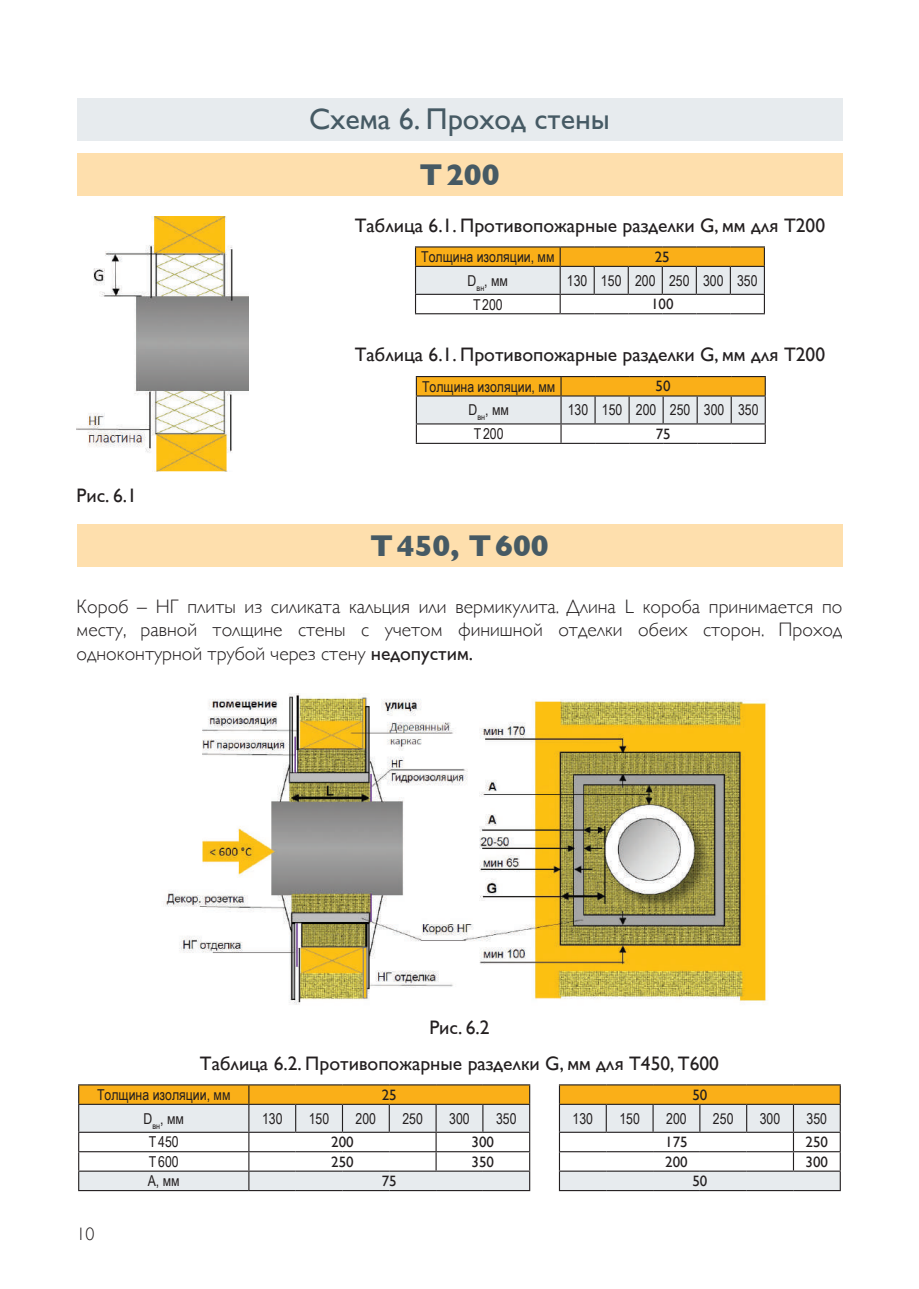
<style>
.page{position:relative;width:919px;height:1289px;background:#fff}
.page>*{position:absolute;margin:0;border:0;box-sizing:border-box;transform-origin:0 0}
.t1{font:30px "Gill Sans";color:#465a64}
.t2{font:700 30px "Gill Sans";color:#465a64}
.t3{font:300 19.5px/23.4px "Gill Sans";color:#231f20;text-align:justify}
.t4{font:19.5px "Gill Sans";color:#231f20}
.t5{font:300 18px "Gill Sans";color:#231f20}
.t6{font:15px "Arial Narrow";color:#231f20}
.t7{font:15px "Gill Sans";color:#231f20}
.s1{font-weight:400}
</style>
<div class="page">
<div style="left:77px;top:98px;width:765px;height:42px;background:#e7ebee"></div>
<img style="left:163px;top:693px;width:603px;height:312px">
<hr style="left:415px;top:313px;width:145px;height:1px;background:#231f20">
<hr style="left:415px;top:246px;width:145px;height:1px;background:#231f20">
<hr style="left:560px;top:246px;width:34px;height:1px;background:#231f20">
<hr style="left:594px;top:246px;width:34px;height:1px;background:#231f20">
<hr style="left:628px;top:246px;width:34px;height:1px;background:#231f20">
<hr style="left:662px;top:246px;width:34px;height:1px;background:#231f20">
<hr style="left:696px;top:246px;width:34px;height:1px;background:#231f20">
<hr style="left:730px;top:246px;width:34px;height:1px;background:#231f20">
<svg style="left:415px;top:247px;width:349px;height:66px"></svg>
<hr style="left:560px;top:313px;width:34px;height:1px;background:#231f20">
<hr style="left:594px;top:313px;width:34px;height:1px;background:#231f20">
<hr style="left:628px;top:313px;width:34px;height:1px;background:#231f20">
<hr style="left:662px;top:313px;width:34px;height:1px;background:#231f20">
<hr style="left:696px;top:313px;width:34px;height:1px;background:#231f20">
<hr style="left:730px;top:313px;width:34px;height:1px;background:#231f20">
<hr style="left:78px;top:1189px;width:171px;height:2px;background:#231f20">
<hr style="left:559px;top:1189px;width:47px;height:2px;background:#231f20">
<hr style="left:606px;top:1189px;width:47px;height:2px;background:#231f20">
<hr style="left:653px;top:1189px;width:46px;height:2px;background:#231f20">
<hr style="left:699px;top:1189px;width:47px;height:2px;background:#231f20">
<hr style="left:746px;top:1189px;width:47px;height:2px;background:#231f20">
<hr style="left:793px;top:1189px;width:47px;height:2px;background:#231f20">
<hr style="left:249px;top:1189px;width:47px;height:2px;background:#231f20">
<hr style="left:296px;top:1189px;width:46px;height:2px;background:#231f20">
<hr style="left:342px;top:1189px;width:47px;height:2px;background:#231f20">
<hr style="left:389px;top:1189px;width:47px;height:2px;background:#231f20">
<hr style="left:436px;top:1189px;width:47px;height:2px;background:#231f20">
<hr style="left:483px;top:1189px;width:47px;height:2px;background:#231f20">
<svg style="left:78px;top:1084px;width:762px;height:105px"></svg>
<hr style="left:559px;top:1170px;width:47px;height:1px;background:#231f20">
<hr style="left:606px;top:1170px;width:47px;height:1px;background:#231f20">
<hr style="left:653px;top:1170px;width:46px;height:1px;background:#231f20">
<hr style="left:699px;top:1170px;width:47px;height:1px;background:#231f20">
<hr style="left:746px;top:1170px;width:47px;height:1px;background:#231f20">
<img style="left:77px;top:217px;width:171px;height:255px">
<div style="left:77px;top:153px;width:765px;height:43px;background:#fedfad"></div>
<div style="left:77px;top:524px;width:765px;height:42px;background:#fedfad"></div>
<hr style="left:416px;top:443px;width:145px;height:1px;background:#231f20">
<svg style="left:416px;top:376px;width:349px;height:67px"></svg>
<hr style="left:561px;top:443px;width:34px;height:1px;background:#231f20">
<hr style="left:595px;top:443px;width:34px;height:1px;background:#231f20">
<hr style="left:629px;top:443px;width:34px;height:1px;background:#231f20">
<hr style="left:663px;top:443px;width:34px;height:1px;background:#231f20">
<hr style="left:697px;top:443px;width:34px;height:1px;background:#231f20">
<hr style="left:731px;top:443px;width:34px;height:1px;background:#231f20">
<h1 class="t1" style="left:309px;top:102px;width:302px">Схема 6. Проход стены</h1>
<h1 class="t2" style="left:419px;top:157px;width:82px">Т200</h1>
<p class="t4" style="left:355px;top:214px;width:471px">Таблица 6.1. Противопожарные разделки G, мм для Т200</p>
<p class="t6" style="left:421px;top:246px;width:135px">Толщина изоляции, мм</p>
<p class="t7" style="left:654px;top:248px;width:16px">25</p>
<p class="t6" style="left:467px;top:269px;width:42px">D<sub>вн</sub>, мм</p>
<p class="t6" style="left:567px;top:269px;width:192px">130 150 200 250 300 350</p>
<p class="t6" style="left:473px;top:293px;width:31px">T200</p>
<p class="t7" style="left:651px;top:295px;width:24px">100</p>
<p class="t4" style="left:77px;top:483px;width:62px">Рис. 6.1</p>
<p class="t4" style="left:355px;top:343px;width:471px">Таблица 6.1. Противопожарные разделки G, мм для Т200</p>
<p class="t6" style="left:422px;top:375px;width:135px">Толщина изоляции, мм</p>
<p class="t7" style="left:655px;top:377px;width:16px">50</p>
<p class="t6" style="left:468px;top:399px;width:42px">D<sub>вн</sub>, мм</p>
<p class="t6" style="left:567px;top:399px;width:192px">130 150 200 250 300 350</p>
<p class="t6" style="left:474px;top:423px;width:31px">T200</p>
<p class="t7" style="left:655px;top:425px;width:16px">75</p>
<h1 class="t2" style="left:370px;top:528px;width:180px">Т450, Т600</h1>
<p class="t3" style="left:77px;top:594px;width:767px">Короб – НГ плиты из силиката кальция или вермикулита. Длина L короба принимается по месту, равной толщине стены с учетом финишной отделки обеих сторон. Проход одноконтурной трубой через стену <span class="s1">недопустим.</span></p>
<p class="t4" style="left:429px;top:1015px;width:62px">Рис. 6.2</p>
<p class="t4" style="left:200px;top:1051px;width:520px">Таблица 6.2. Противопожарные разделки G, мм для Т450, Т600</p>
<p class="t6" style="left:97px;top:1083px;width:135px">Толщина изоляции, мм</p>
<p class="t7" style="left:382px;top:1085px;width:17px">25</p>
<p class="t7" style="left:692px;top:1085px;width:16px">50</p>
<p class="t6" style="left:144px;top:1107px;width:42px">D<sub>вн</sub>, мм</p>
<p class="t6" style="left:262px;top:1107px;width:22px">130</p>
<p class="t6" style="left:309px;top:1107px;width:22px">150</p>
<p class="t6" style="left:355px;top:1107px;width:22px">200</p>
<p class="t6" style="left:402px;top:1107px;width:22px">250</p>
<p class="t6" style="left:449px;top:1107px;width:22px">300</p>
<p class="t6" style="left:496px;top:1107px;width:22px">350</p>
<p class="t6" style="left:572px;top:1107px;width:22px">130</p>
<p class="t6" style="left:619px;top:1107px;width:22px">150</p>
<p class="t6" style="left:666px;top:1107px;width:22px">200</p>
<p class="t6" style="left:713px;top:1107px;width:22px">250</p>
<p class="t6" style="left:759px;top:1107px;width:22px">300</p>
<p class="t6" style="left:806px;top:1107px;width:22px">350</p>
<p class="t6" style="left:149px;top:1131px;width:31px">Т450</p>
<p class="t7" style="left:331px;top:1133px;width:24px">200</p>
<p class="t7" style="left:471px;top:1133px;width:24px">300</p>
<p class="t7" style="left:665px;top:1133px;width:24px">175</p>
<p class="t7" style="left:805px;top:1133px;width:24px">250</p>
<p class="t6" style="left:149px;top:1150px;width:31px">Т600</p>
<p class="t7" style="left:331px;top:1152px;width:24px">250</p>
<p class="t7" style="left:471px;top:1152px;width:24px">350</p>
<p class="t7" style="left:665px;top:1152px;width:24px">200</p>
<p class="t7" style="left:805px;top:1152px;width:24px">300</p>
<p class="t6" style="left:148px;top:1169px;width:33px">А, мм</p>
<p class="t7" style="left:382px;top:1172px;width:16px">75</p>
<p class="t7" style="left:692px;top:1172px;width:16px">50</p>
<p class="t5" style="left:77px;top:1223px;width:19px">10</p>
</div>
